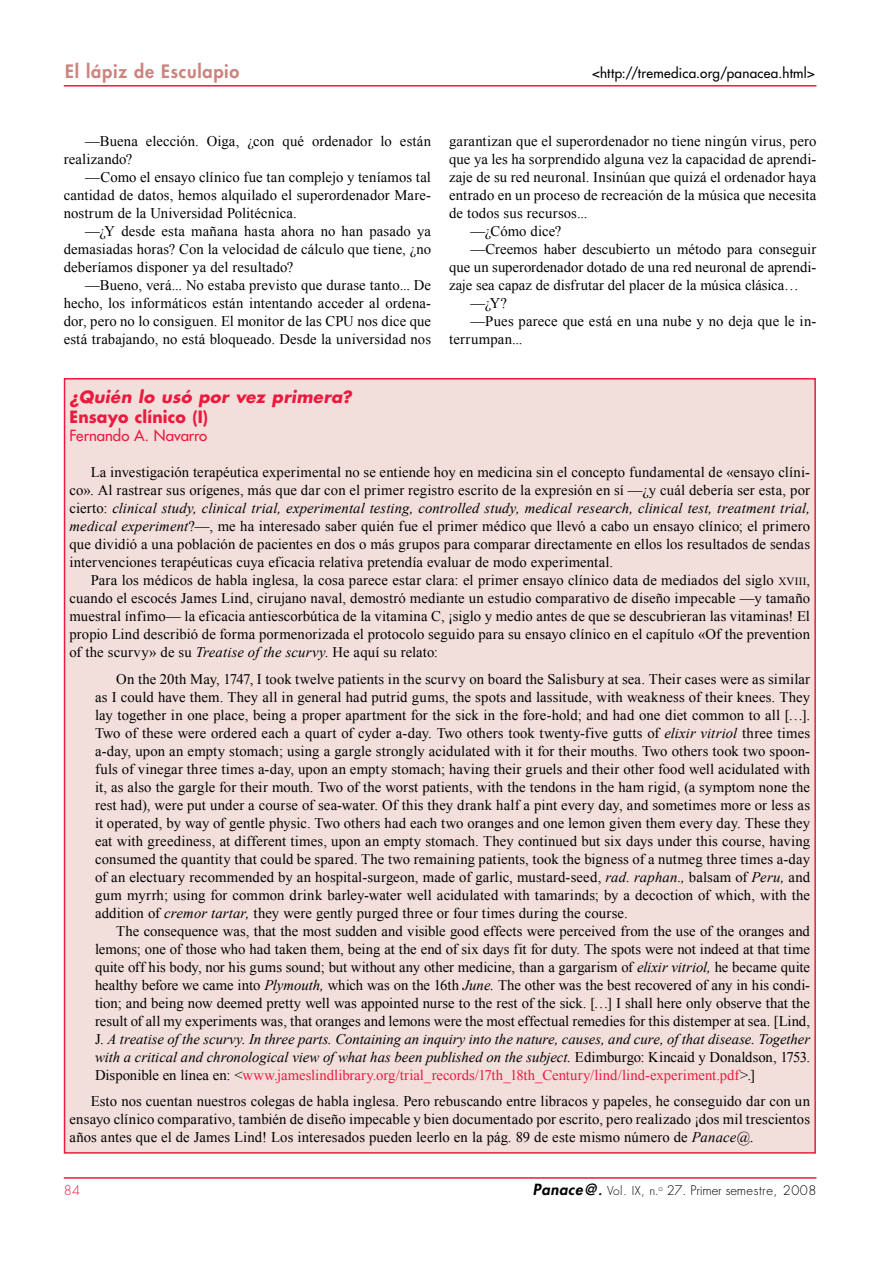
<style>
.page{position:relative;width:893px;height:1263px;background:#fff}
.page>*{position:absolute;margin:0;border:0;box-sizing:border-box;transform-origin:0 0}
.t1{font:800 18px "Futura Std";letter-spacing:.04em;color:#cc847f}
.t2{font:italic 700 16.5px "Futura Std";letter-spacing:.015em;color:#ed193e}
.t3{font:700 16.5px "Futura Std";letter-spacing:.01em;color:#ed193e;scale:.95 1}
.t4{font:500 15px "Futura Std";color:#ed193e}
.t5{font:14.7px/18px "Times New Roman";letter-spacing:.005em;color:#000;text-align:justify}
.t6{font:500 13.5px "Futura Std";letter-spacing:.025em;color:#000}
.t7{font:300 12.9px "Futura Std";letter-spacing:.01em;color:#000}
.t8{font:300 12.9px "Futura Std";color:#ed193e}
.s1{font-style:italic}
.s2{font-size:10.95px}
.s3{color:#ed193e}
.s4{font-weight:800;font-style:italic;font-size:15px}
.s5{font-weight:800;font-style:italic;font-size:12px}
.s6{font-size:12px}
</style>
<div class="page">
<hr style="left:64px;top:1177px;width:752px;height:2px;background:#ed193e">
<hr style="left:64px;top:85px;width:752px;height:2px;background:#ed193e">
<div style="left:65px;top:379px;width:750px;height:774px;background:#f2dfdb"></div>
<p class="t1" style="left:65px;top:60px;width:176px">El lápiz de Esculapio</p>
<p class="t6" style="left:592px;top:65px;width:224px">&lt;http://tremedica.org/panacea.html&gt;</p>
<p class="t5" style="left:64px;top:131px;width:369px;text-indent:21px">—Buena elección. Oiga, ¿con qué ordenador lo están realizando?</p>
<p class="t5" style="left:64px;top:167px;width:369px;text-indent:21px">—Como el ensayo clínico fue tan complejo y teníamos tal cantidad de datos, hemos alquilado el superordenador Mare&shy;nostrum de la Universidad Politécnica.</p>
<p class="t5" style="left:64px;top:221px;width:369px;text-indent:21px">—¿Y desde esta mañana hasta ahora no han pasado ya demasiadas horas? Con la velocidad de cálculo que tiene, ¿no deberíamos disponer ya del resultado?</p>
<p class="t5" style="left:64px;top:275px;width:369px;text-indent:21px">—Bueno, verá... No estaba previsto que durase tanto... De hecho, los informáticos están intentando acceder al ordena&shy;dor, pero no lo consiguen. El monitor de las CPU nos dice que está trabajando, no está bloqueado. Desde la universidad nos</p>
<p class="t5" style="left:449px;top:131px;width:369px">garantizan que el superordenador no tiene ningún virus, pero</p>
<p class="t5" style="left:449px;top:149px;width:369px">que ya les ha sorprendido alguna vez la capacidad de aprendi-</p>
<p class="t5" style="left:449px;top:167px;width:369px">zaje de su red neuronal. Insinúan que quizá el ordenador haya</p>
<p class="t5" style="left:449px;top:185px;width:369px">entrado en un proceso de recreación de la música que necesita</p>
<p class="t5" style="left:449px;top:203px;width:140px">de todos sus recursos...</p>
<p class="t5" style="left:470px;top:221px;width:92px">—¿Cómo dice?</p>
<p class="t5" style="left:470px;top:239px;width:347px">—Creemos haber descubierto un método para conseguir</p>
<p class="t5" style="left:449px;top:257px;width:369px">que un superordenador dotado de una red neuronal de aprendi-</p>
<p class="t5" style="left:449px;top:275px;width:351px">zaje sea capaz de disfrutar del placer de la música clásica…</p>
<p class="t5" style="left:470px;top:293px;width:38px">—¿Y?</p>
<p class="t5" style="left:470px;top:311px;width:348px">—Pues parece que está en una nube y no deja que le in-</p>
<p class="t5" style="left:449px;top:329px;width:75px">terrumpan...</p>
<p class="t2" style="left:70px;top:386px;width:284px">¿Quién lo usó por vez primera?</p>
<p class="t3" style="left:70px;top:406px;width:147px">Ensayo clínico (I)</p>
<p class="t4" style="left:70px;top:426px;width:139px">Fernando A. Navarro</p>
<p class="t5" style="left:70px;top:463px;width:742px;text-indent:21px">La investigación terapéutica experimental no se entiende hoy en medicina sin el concepto fundamental de «ensayo clíni&shy;co». Al rastrear sus orígenes, más que dar con el primer registro escrito de la expresión en sí —¿y cuál debería ser esta, por cierto: <span class="s1">clinical study, clinical trial, experimental testing, controlled study, medical research, clinical test, treatment trial, medical experiment</span>?—, me ha interesado saber quién fue el primer médico que llevó a cabo un ensayo clínico; el primero que dividió a una población de pacientes en dos o más grupos para comparar directamente en ellos los resultados de sendas intervenciones terapéuticas cuya eficacia relativa pretendía evaluar de modo experimental.</p>
<p class="t5" style="left:70px;top:571px;width:742px;text-indent:21px">Para los médicos de habla inglesa, la cosa parece estar clara: el primer ensayo clínico data de mediados del siglo <span class="s2">xviii</span>, cuando el escocés James Lind, cirujano naval, demostró mediante un estudio comparativo de diseño impecable —y tamaño muestral ínfimo— la eficacia antiescorbútica de la vitamina C, ¡siglo y medio antes de que se descubrieran las vitaminas! El propio Lind describió de forma pormenorizada el protocolo seguido para su ensayo clínico en el capítulo «Of the prevention of the scurvy» de su <span class="s1">Treatise of the scurvy</span>. He aquí su relato:</p>
<p class="t5" style="left:95px;top:669px;width:717px;text-indent:21px">On the 20th May, 1747, I took twelve patients in the scurvy on board the Salisbury at sea. Their cases were as similar as I could have them. They all in general had putrid gums, the spots and lassitude, with weakness of their knees. They lay together in one place, being a proper apartment for the sick in the fore-hold; and had one diet common to all […].<br>Two of these were ordered each a quart of cyder a-day. Two others took twenty-five gutts of <span class="s1">elixir vitriol</span> three times a-day, upon an empty stomach; using a gargle strongly acidulated with it for their mouths. Two others took two spoon&shy;fuls of vinegar three times a-day, upon an empty stomach; having their gruels and their other food well acidulated with it, as also the gargle for their mouth. Two of the worst patients, with the tendons in the ham rigid, (a symptom none the rest had), were put under a course of sea-water. Of this they drank half a pint every day, and sometimes more or less as it operated, by way of gentle physic. Two others had each two oranges and one lemon given them every day. These they eat with greediness, at different times, upon an empty stomach. They continued but six days under this course, having consumed the quantity that could be spared. The two remaining patients, took the bigness of a nutmeg three times a-day of an electuary recommended by an hospital-surgeon, made of garlic, mustard-seed, <span class="s1">rad. raphan.,</span> balsam of <span class="s1">Peru,</span> and gum myrrh; using for common drink barley-water well acidulated with tamarinds; by a decoction of which, with the addition of <span class="s1">cremor tartar,</span> they were gently purged three or four times during the course.</p>
<p class="t5" style="left:95px;top:921px;width:717px;text-indent:21px">The consequence was, that the most sudden and visible good effects were perceived from the use of the oranges and lemons; one of those who had taken them, being at the end of six days fit for duty. The spots were not indeed at that time quite off his body, nor his gums sound; but without any other medicine, than a gargarism of <span class="s1">elixir vitriol,</span> he became quite healthy before we came into <span class="s1">Plymouth,</span> which was on the 16th <span class="s1">June.</span> The other was the best recovered of any in his condi&shy;tion; and being now deemed pretty well was appointed nurse to the rest of the sick. […] I shall here only observe that the result of all my experiments was, that oranges and lemons were the most effectual remedies for this distemper at sea. [Lind, J. <span class="s1">A treatise of the scurvy. In three parts. Containing an inquiry into the nature, causes, and cure, of that disease. Together with a critical and chronological view of what has been published on the subject.</span> Edimburgo: Kincaid y Donaldson, 1753.<br>Disponible en línea en: &lt;<span class="s3">www.jameslindlibrary.org/trial_records/17th_18th_Century/lind/lind-experiment.pdf</span>&gt;.]</p>
<p class="t5" style="left:70px;top:1092px;width:742px;text-indent:21px">Esto nos cuentan nuestros colegas de habla inglesa. Pero rebuscando entre libracos y papeles, he conseguido dar con un ensayo clínico comparativo, también de diseño impecable y bien documentado por escrito, pero realizado ¡dos mil trescientos años antes que el de James Lind! Los interesados pueden leerlo en la pág. 89 de este mismo número de <span class="s1">Panace@.</span></p>
<p class="t8" style="left:64px;top:1182px;width:18px">84</p>
<p class="t7" style="left:533px;top:1182px;width:285px"><span class="s4">Panace@</span><span class="s5">.</span> <span class="s6">Vol. IX, n.</span><sup>o</sup> 27. Primer semestre, 2008</p>
</div>
